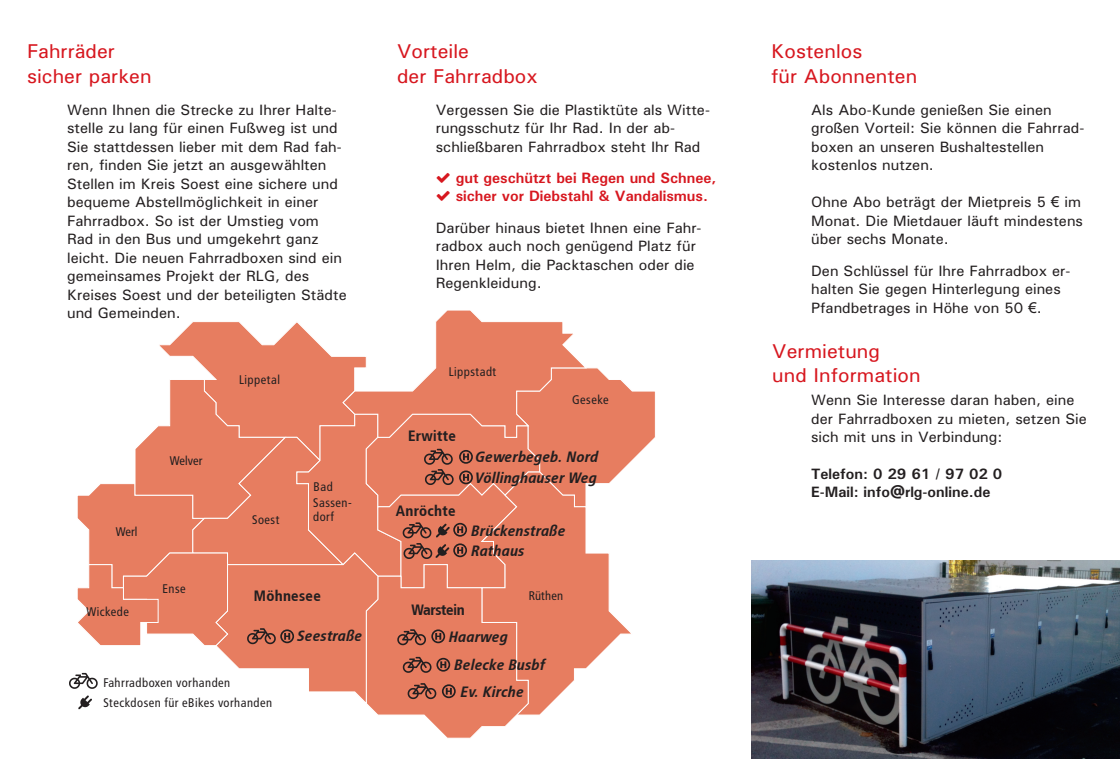
<style>
.page{position:relative;width:1120px;height:759px;background:#fff}
.page>*{position:absolute;margin:0;border:0;box-sizing:border-box;transform-origin:0 0}
.t1{font:20px/24.6px "Univers";color:#d7171f}
.t2{font:15px/18.5px "Univers";color:#231f20}
.t3{font:italic 700 15px/20px "Transit";color:#231f20}
.t4{font:700 15px/18.2px "Univers";color:#d7171f}
.t5{font:700 15px/18.2px "Univers";color:#231f20}
.t6{font:700 15px "Transit";color:#231f20}
.t7{font:700 15px "Transit";letter-spacing:-.045em;color:#231f20}
.t8{font:12.5px/15.6px "Transit";color:#231f20}
.s1{font-family:"Arial"}
</style>
<div class="page">
<img style="left:751px;top:560px;width:369px;height:198px">
<svg style="left:69px;top:310px;width:586px;height:428px"></svg>
<h1 class="t1" style="left:27px;top:41px;width:126px">Fahrräder sicher parken</h1>
<p class="t2" style="left:67px;top:102px;width:281px">Wenn Ihnen die Strecke zu Ihrer Halte&shy;stelle zu lang für einen Fußweg ist und Sie stattdessen lieber mit dem Rad fah&shy;ren, finden Sie jetzt an ausgewählten Stellen im Kreis Soest eine sichere und bequeme Abstellmöglichkeit in einer Fahrradbox. So ist der Umstieg vom Rad in den Bus und umgekehrt ganz leicht. Die neuen Fahrradboxen sind ein gemeinsames Projekt der RLG, des Kreises Soest und der beteiligten Städte und Gemeinden.</p>
<h1 class="t1" style="left:397px;top:41px;width:142px">Vorteile<br>der Fahrradbox</h1>
<p class="t2" style="left:436px;top:102px;width:276px">Vergessen Sie die Plastiktüte als Witte&shy;rungsschutz für Ihr Rad. In der ab&shy;schließbaren Fahrradbox steht Ihr Rad</p>
<p class="t4" style="left:456px;top:170px;width:262px">gut geschützt bei Regen und Schnee, sicher vor Diebstahl &amp; Vandalismus.</p>
<p class="t2" style="left:436px;top:219px;width:267px">Darüber hinaus bietet Ihnen eine Fahr&shy;radbox auch noch genügend Platz für<br>Ihren Helm, die Packtaschen oder die<br>Regenkleidung.</p>
<h1 class="t1" style="left:771px;top:41px;width:148px">Kostenlos<br>für Abonnenten</h1>
<p class="t2" style="left:811px;top:102px;width:275px">Als Abo-Kunde genießen Sie einen großen Vorteil: Sie können die Fahrrad&shy;boxen an unseren Bushaltestellen kostenlos nutzen.</p>
<p class="t2" style="left:811px;top:194px;width:273px">Ohne Abo beträgt der Mietpreis 5 <span class="s1">€</span> im<br>Monat. Die Mietdauer läuft mindestens über sechs Monate.</p>
<p class="t2" style="left:811px;top:262px;width:261px">Den Schlüssel für Ihre Fahrradbox er&shy;halten Sie gegen Hinterlegung eines<br>Pfandbetrages in Höhe von 50 <span class="s1">€</span>.</p>
<h1 class="t1" style="left:772px;top:340px;width:109px">Vermietung</h1>
<p class="t8" style="left:116px;top:524px;width:24px">Werl</p>
<p class="t8" style="left:86px;top:604px;width:44px">Wickede</p>
<p class="t8" style="left:170px;top:453px;width:35px">Welver</p>
<p class="t8" style="left:162px;top:581px;width:25px">Ense</p>
<p class="t8" style="left:449px;top:364px;width:50px">Lippstadt</p>
<p class="t8" style="left:239px;top:372px;width:43px">Lippetal</p>
<h1 class="t1" style="left:772px;top:365px;width:150px">und Information</h1>
<p class="t8" style="left:252px;top:512px;width:29px">Soest</p>
<p class="t8" style="left:313px;top:479px;width:41px">Bad<br>Sassen-</p>
<p class="t8" style="left:313px;top:509px;width:23px">dorf</p>
<p class="t6" style="left:254px;top:588px;width:69px">Möhnesee</p>
<p class="t6" style="left:408px;top:429px;width:50px">Erwitte</p>
<p class="t6" style="left:396px;top:504px;width:62px">Anröchte</p>
<p class="t8" style="left:572px;top:392px;width:38px">Geseke</p>
<p class="t3" style="left:474px;top:447px;width:125px;line-height:20.8px">Gewerbegeb. Nord<br>Völlinghauser Weg</p>
<p class="t3" style="left:471px;top:521px;width:96px">Brückenstraße<br>Rathaus</p>
<p class="t8" style="left:529px;top:588px;width:37px">Rüthen</p>
<p class="t7" style="left:411px;top:602px;width:55px">Warstein</p>
<p class="t2" style="left:811px;top:392px;width:277px">Wenn Sie Interesse daran haben, eine der Fahrradboxen zu mieten, setzen Sie sich mit uns in Verbindung:</p>
<p class="t5" style="left:811px;top:465px;width:193px">Telefon: 0 29 61 / 97 02 0<br>E-Mail: info@rlg-online.de</p>
<p class="t8" style="left:103px;top:675px;width:129px">Fahrradboxen vorhanden</p>
<p class="t8" style="left:103px;top:695px;width:171px">Steckdosen für eBikes vorhanden</p>
<p class="t3" style="left:297px;top:626px;width:67px">Seestraße</p>
<p class="t3" style="left:448px;top:627px;width:61px">Haarweg</p>
<p class="t3" style="left:454px;top:655px;width:92px">Belecke Busbf</p>
<p class="t3" style="left:460px;top:682px;width:65px">Ev. Kirche</p>
</div>
